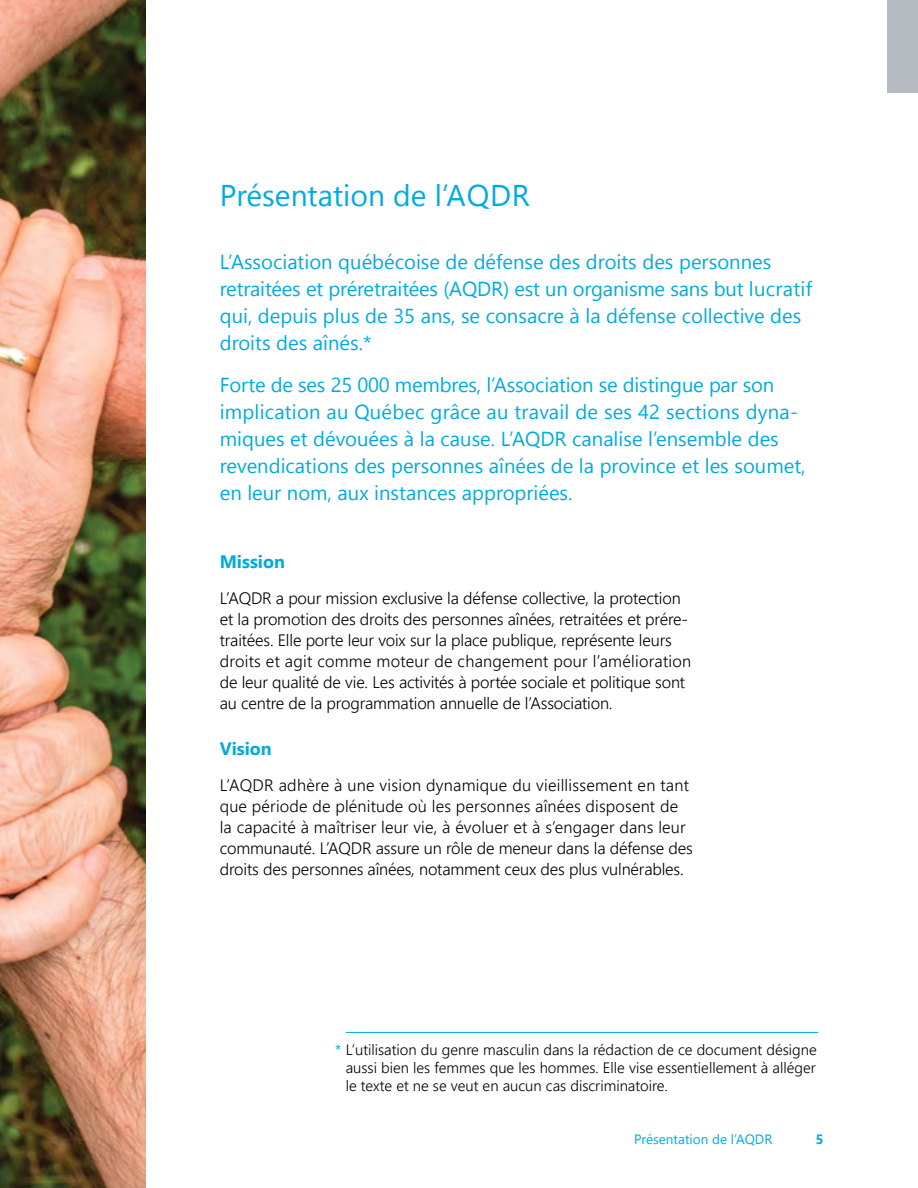
<style>
.page{position:relative;width:918px;height:1188px;background:#fff}
.page>*{position:absolute;margin:0;border:0;box-sizing:border-box;transform-origin:0 0}
.t1{font:30px "Segoe UI";color:#00abdf}
.t2{font:20.25px/27px "Segoe UI";color:#00abdf}
.t3{font:700 18px "Segoe UI";color:#00abdf}
.t4{font:300 16.5px/21px "Segoe UI";letter-spacing:-.01em;color:#000}
.t5{font:300 16.5px/21px "Segoe UI";letter-spacing:.01em;color:#000}
.t6{font:300 15px/18px "Segoe UI";color:#000;text-align:justify}
.t7{font:13.5px "Segoe UI";color:#00abdf}
.t8{font:700 13.5px "Segoe UI";color:#00abdf}
.s1{font-weight:400;color:#00abdf}
</style>
<div class="page">
<div style="left:887px;top:0;width:31px;height:93px;background:#b5bbc0"></div>
<hr style="left:346px;top:1032px;width:472px;height:1px;background:#00abdf">
<img style="left:0;top:0;width:146px;height:1188px">
<h1 class="t1" style="left:220px;top:173px;width:312px">Présentation de l’AQDR</h1>
<p class="t2" style="left:220px;top:248px;width:594px">L’Association québécoise de défense des droits des personnes retraitées et préretraitées (AQDR) est un organisme sans but lucratif qui, depuis plus de 35 ans, se consacre à la défense collective des droits des aînés.*</p>
<p class="t2" style="left:220px;top:371px;width:587px">Forte de ses 25 000 membres, l’Association se distingue par son implication au Québec grâce au travail de ses 42 sections dyna&shy;miques et dévouées à la cause. L’AQDR canalise l’ensemble des revendications des personnes aînées de la province et les soumet, en leur nom, aux instances appropriées.</p>
<p class="t3" style="left:220px;top:548px;width:67px">Mission</p>
<p class="t4" style="left:220px;top:587px;width:473px">L’AQDR a pour mission exclusive la défense collective, la protection et la promotion des droits des personnes aînées, retraitées et prére&shy;traitées. Elle porte leur voix sur la place publique, représente leurs droits et agit comme moteur de changement pour l’amélioration de leur qualité de vie. Les activités à portée sociale et politique sont au centre de la programmation annuelle de l’Association.</p>
<p class="t3" style="left:220px;top:735px;width:54px">Vision</p>
<p class="t5" style="left:220px;top:774px;width:475px">L’AQDR adhère à une vision dynamique du vieillissement en tant que période de plénitude où les personnes aînées disposent de la capacité à maîtriser leur vie, à évoluer et à s’engager dans leur communauté. L’AQDR assure un rôle de meneur dans la défense des droits des personnes aînées, notamment ceux des plus vulnérables.</p>
<p class="t6" style="left:346px;top:1040px;width:472px;text-indent:-11px"><span class="s1">*</span> L’utilisation du genre masculin dans la rédaction de ce document désigne aussi bien les femmes que les hommes. Elle vise essentiellement à alléger le texte et ne se veut en aucun cas discriminatoire.</p>
<p class="t7" style="left:634px;top:1129px;width:140px">Présentation de l’AQDR</p>
<p class="t8" style="left:816px;top:1129px;width:9px">5</p>
</div>
